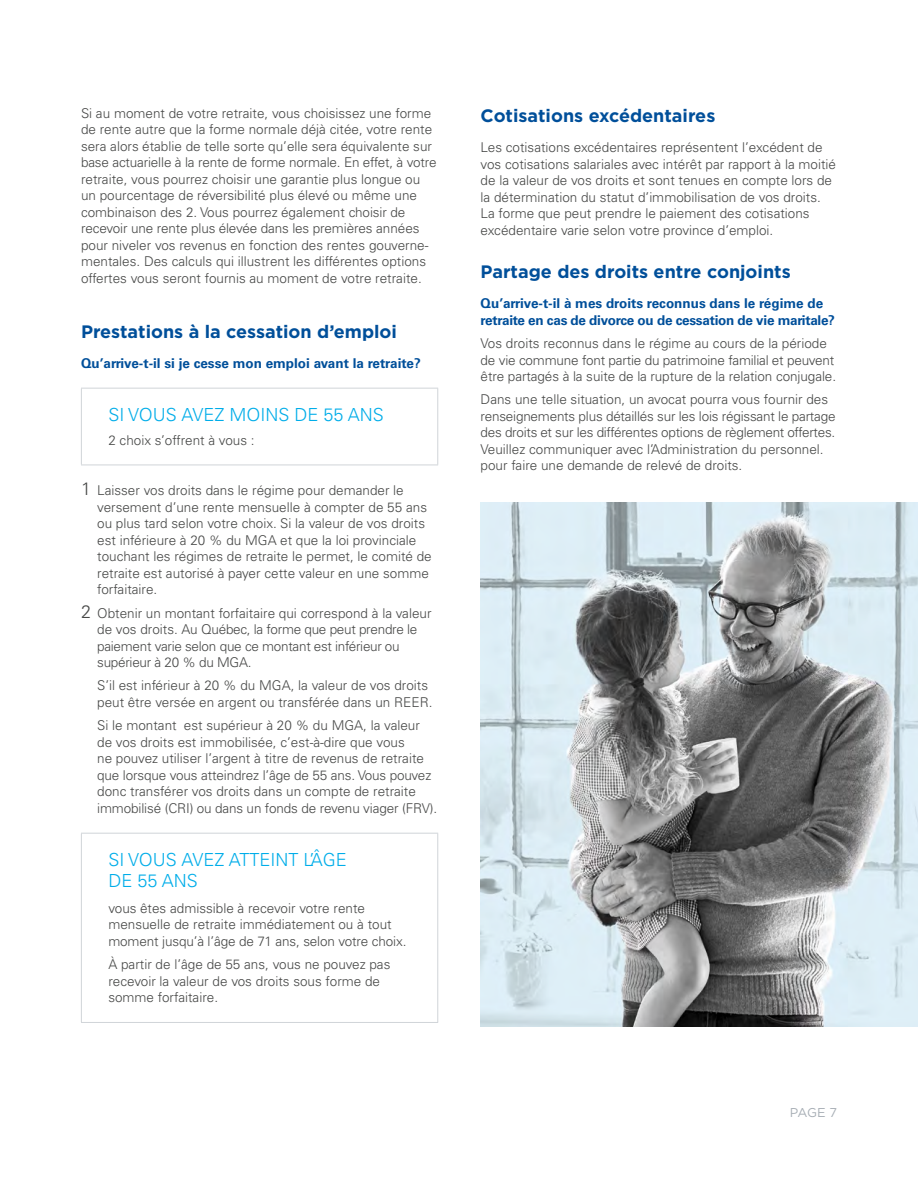
<style>
.page{position:relative;width:918px;height:1188px;background:#fff}
.page>*{position:absolute;margin:0;border:0;box-sizing:border-box;transform-origin:0 0}
.Titre{font:700 18px "Gotham";color:#004f9a}
.Texte_courant{font:300 18px/21px "Univers LT Pro 45";color:#00ade9}
.Texte_courant-2{font:300 13.5px/16.5px "Univers LT Pro 45";color:#474847}
.Texte_courant___Inde{font:300 13.5px/16.5px "Univers LT Pro 45";color:#474847}
.Texte_courant___Inde-2{font:300 13.5px/16.5px "Univers LT Pro 45";letter-spacing:-.02em;color:#474847}
.Sous-titre{font:700 13.5px/16.5px "Univers LT Pro 65";letter-spacing:-.02em;color:#004f9a}
.Sous-titre-2{font:700 13.5px "Univers LT Pro 65";color:#004f9a}
.t1{font:12.75px "Gotham";color:#a7aeb5}
.s1{font-size:18px}
</style>
<div class="page">
<hr style="left:81px;top:388px;width:357px;height:1px;background:#d0d4d8">
<hr style="left:81px;top:389px;width:1px;height:76px;background:#d0d4d8">
<hr style="left:437px;top:389px;width:1px;height:76px;background:#d0d4d8">
<hr style="left:81px;top:465px;width:357px;height:1px;background:#d0d4d8">
<hr style="left:81px;top:833px;width:357px;height:1px;background:#d0d4d8">
<hr style="left:81px;top:834px;width:1px;height:188px;background:#d0d4d8">
<hr style="left:437px;top:834px;width:1px;height:188px;background:#d0d4d8">
<hr style="left:81px;top:1022px;width:357px;height:1px;background:#d0d4d8">
<img style="left:481px;top:502px;width:437px;height:524px">
<p class="Texte_courant-2" style="left:81px;top:104px;width:357px">Si au moment de votre retraite, vous choisissez une forme de rente autre que la forme normale déjà citée, votre rente sera alors établie de telle sorte qu’elle sera équivalente sur base actuarielle à la rente de forme normale. En effet, à votre retraite, vous pourrez choisir une garantie plus longue ou un pourcentage de réversibilité plus élevé ou même une combinaison des 2. Vous pourrez également choisir de recevoir une rente plus élevée dans les premières années pour niveler vos revenus en fonction des rentes gouverne&shy;mentales. Des calculs qui illustrent les différentes options offertes vous seront fournis au moment de votre retraite.</p>
<p class="Titre" style="left:81px;top:319px;width:318px">Prestations à la cessation d’emploi</p>
<p class="Sous-titre-2" style="left:81px;top:353px;width:341px">Qu’arrive-t-il si je cesse mon emploi avant la retraite?</p>
<p class="Texte_courant" style="left:108px;top:404px;width:277px">SI VOUS AVEZ MOINS DE 55 ANS</p>
<p class="Texte_courant-2" style="left:108px;top:431px;width:148px">2 choix s’offrent à vous :</p>
<p class="Texte_courant___Inde" style="left:97px;top:482px;width:336px;text-indent:-16px"><span class="s1">1</span> Laisser vos droits dans le régime pour demander le versement d’une rente mensuelle à compter de 55 ans ou plus tard selon votre choix. Si la valeur de vos droits est inférieure à 20 % du MGA et que la loi provinciale touchant les régimes de retraite le permet, le comité de retraite est autorisé à payer cette valeur en une somme forfaitaire.</p>
<p class="Texte_courant___Inde-2" style="left:97px;top:604px;width:336px;text-indent:-16px"><span class="s1">2</span> Obtenir un montant forfaitaire qui correspond à la valeur de vos droits. Au Québec, la forme que peut prendre le paiement varie selon que ce montant est inférieur ou supérieur à 20 % du MGA.</p>
<p class="Texte_courant___Inde" style="left:97px;top:677px;width:337px">S’il est inférieur à 20 % du MGA, la valeur de vos droits peut être versée en argent ou transférée dans un REER.</p>
<p class="Texte_courant___Inde" style="left:97px;top:717px;width:342px">Si le montant est supérieur à 20 % du MGA, la valeur de vos droits est immobilisée, c’est-à-dire que vous<br>ne pouvez utiliser l’argent à titre de revenus de retraite que lorsque vous atteindrez l’âge de 55 ans. Vous pouvez donc transférer vos droits dans un compte de retraite immobilisé (CRI) ou dans un fonds de revenu viager (FRV).</p>
<p class="Texte_courant" style="left:108px;top:849px;width:240px">SI VOUS AVEZ ATTEINT L’ÂGE<br>DE 55 ANS</p>
<p class="Texte_courant-2" style="left:108px;top:900px;width:300px">vous êtes admissible à recevoir votre rente mensuelle de retraite immédiatement ou à tout moment jusqu’à l’âge de 71 ans, selon votre choix.</p>
<p class="Texte_courant-2" style="left:108px;top:956px;width:284px">À partir de l’âge de 55 ans, vous ne pouvez pas recevoir la valeur de vos droits sous forme de somme forfaitaire.</p>
<p class="Titre" style="left:481px;top:104px;width:236px">Cotisations excédentaires</p>
<p class="Texte_courant-2" style="left:481px;top:139px;width:357px">Les cotisations excédentaires représentent l’excédent de vos cotisations salariales avec intérêt par rapport à la moitié de la valeur de vos droits et sont tenues en compte lors de la détermination du statut d’immobilisation de vos droits.<br>La forme que peut prendre le paiement des cotisations excédentaire varie selon votre province d’emploi.</p>
<p class="Titre" style="left:481px;top:260px;width:312px">Partage des droits entre conjoints</p>
<p class="Sous-titre" style="left:481px;top:295px;width:356px">Qu’arrive-t-il à mes droits reconnus dans le régime de retraite en cas de divorce ou de cessation de vie maritale?</p>
<p class="Texte_courant-2" style="left:481px;top:335px;width:357px">Vos droits reconnus dans le régime au cours de la période de vie commune font partie du patrimoine familial et peuvent être partagés à la suite de la rupture de la relation conjugale.</p>
<p class="Texte_courant-2" style="left:481px;top:391px;width:356px">Dans une telle situation, un avocat pourra vous fournir des renseignements plus détaillés sur les lois régissant le partage des droits et sur les différentes options de règlement offertes.<br>Veuillez communiquer avec l’Administration du personnel. pour faire une demande de relevé de droits.</p>
<p class="t1" style="left:790px;top:1105px;width:49px">PAGE 7</p>
</div>
